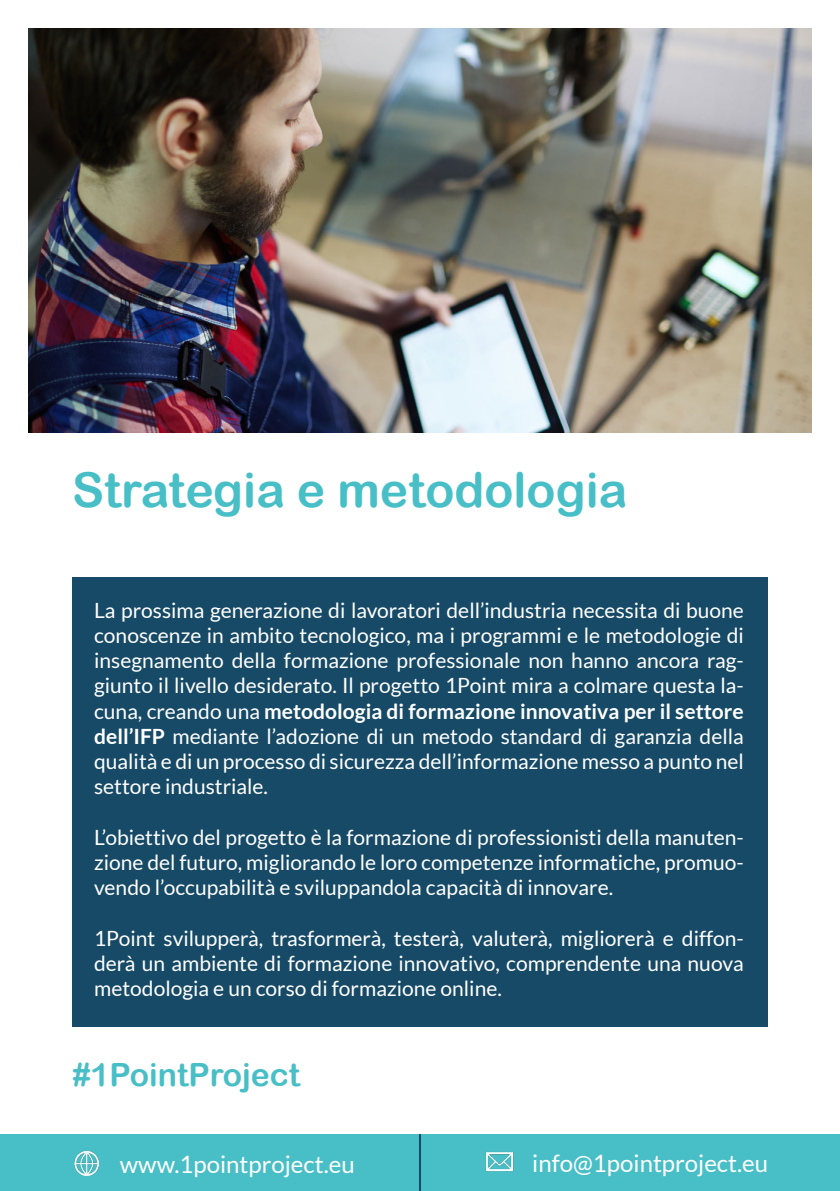
<style>
.page{position:relative;width:840px;height:1191px;background:#fff}
.page>*{position:absolute;margin:0;border:0;box-sizing:border-box;transform-origin:0 0}
.t1{font:48px "Arial Rounded MT Bold";color:#48bfc7}
.t2{font:32px "Arial Rounded MT Bold";color:#48bfc7}
.t3{font:24px "Lato";color:#fff}
.t4{font:21px/25.2px "Lato";color:#fff;text-align:justify}
.s1{font-weight:700}
</style>
<div class="page">
<div style="left:0;top:1134px;width:839px;height:57px;background:#48bfc7"></div>
<hr style="left:419px;top:1134px;width:2px;height:57px;background:#174a66">
<img style="left:74px;top:1151px;width:25px;height:24px">
<img style="left:485px;top:1152px;width:27px;height:20px">
<div style="left:72px;top:577px;width:695px;height:449px;background:#174a66"></div>
<img style="left:28px;top:28px;width:783px;height:404px">
<p class="t1" style="left:72px;top:462px;width:556px">Strategia e metodologia</p>
<p class="t4" style="left:94px;top:597px;width:651px">La prossima generazione di lavoratori dell’industria necessita di buone conoscenze in ambito tecnologico, ma i programmi e le metodologie di insegnamento della formazione professionale non hanno ancora rag&shy;giunto il livello desiderato. Il progetto 1Point mira a colmare questa la&shy;cuna, creando una <span class="s1">metodologia di formazione innovativa per il settore dell’IFP</span> mediante l’adozione di un metodo standard di garanzia della qualità e di un processo di sicurezza dell’informazione messo a punto nel settore industriale.</p>
<p class="t4" style="left:94px;top:824px;width:650px">L’obiettivo del progetto è la formazione di professionisti della manuten&shy;zione del futuro, migliorando le loro competenze informatiche, promuo&shy;vendo l’occupabilità e sviluppandola capacità di innovare.</p>
<p class="t4" style="left:94px;top:925px;width:650px">1Point svilupperà, trasformerà, testerà, valuterà, migliorerà e diffon&shy;derà un ambiente di formazione innovativo, comprendente una nuova metodologia e un corso di formazione online.</p>
<p class="t2" style="left:73px;top:1056px;width:228px">#1PointProject</p>
<p class="t3" style="left:120px;top:1151px;width:236px">www.1pointproject.eu</p>
<p class="t3" style="left:532px;top:1150px;width:237px">info@1pointproject.eu</p>
</div>
